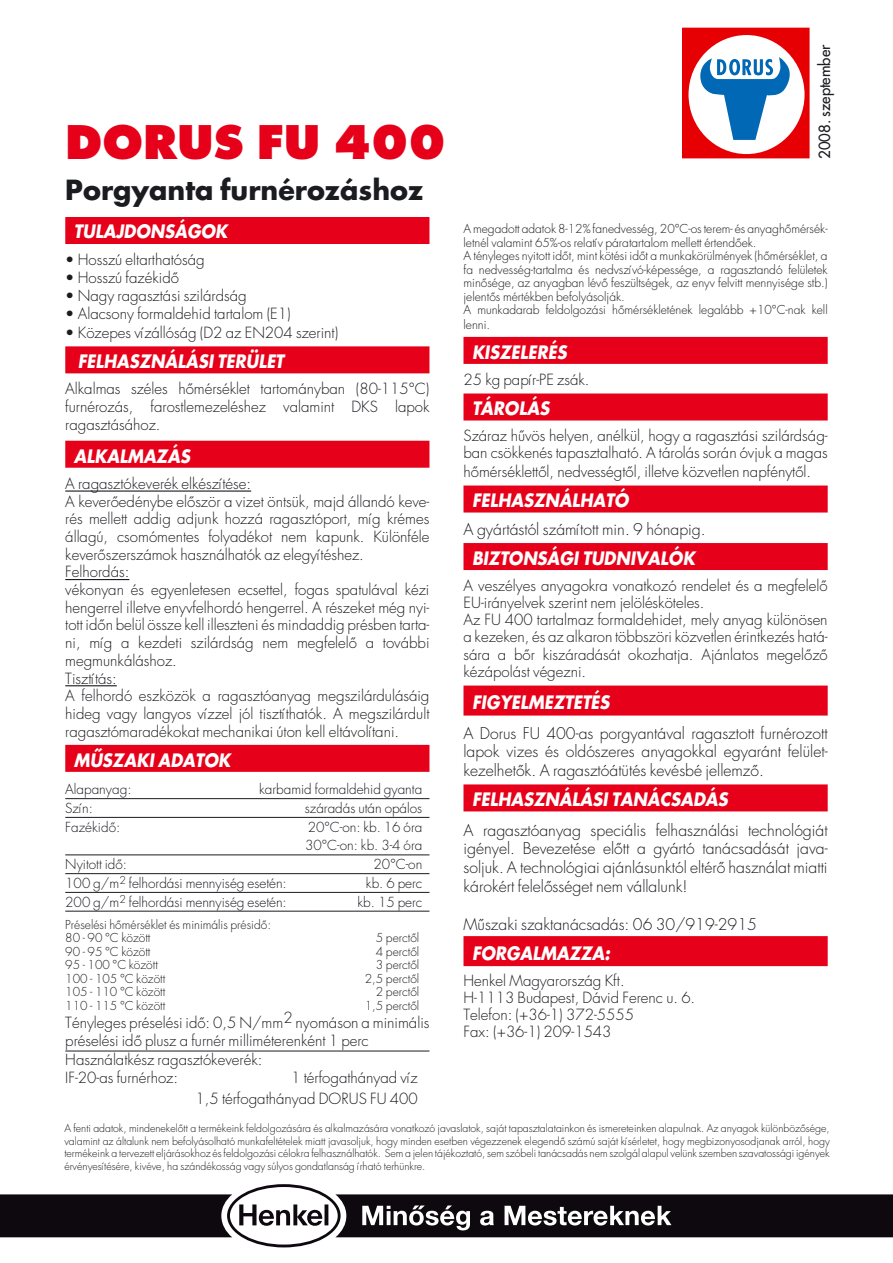
<style>
.page{position:relative;width:893px;height:1263px;background:#fff}
.page>*{position:absolute;margin:0;border:0;box-sizing:border-box;transform-origin:0 0}
.t1{font:700 45px "Futura H Extra";color:#e60019}
.t2{font:27px "Futura H Bold";color:#1b1c20}
.t3{font:italic 18px "Futura H Bold";color:#fff;scale:.9 1}
.t4{font:15.75px/18.8px "Futura H Light";color:#1b1c20;text-align:justify}
.t5{font:15px/17.7px "Futura H Light";color:#1b1c20}
.t6{font:15px "Futura H Plain";color:#1b1c20}
.t7{font:13.5px/18.8px "Futura H Light";color:#1b1c20}
.t8{font:12px/13.6px "Futura H Light";color:#1b1c20}
.t9{font:10.5px/12.6px "Futura H Light";color:#1b1c20;text-align:justify}
</style>
<div class="page">
<div style="left:65px;top:217px;width:364px;height:27px;background:#e60019"></div>
<div style="left:65px;top:346px;width:364px;height:27px;background:#e60019"></div>
<div style="left:65px;top:441px;width:364px;height:27px;background:#e60019"></div>
<hr style="left:65px;top:490px;width:186px;height:2px;background:#1b1c20">
<hr style="left:65px;top:579px;width:64px;height:1px;background:#1b1c20">
<hr style="left:65px;top:685px;width:52px;height:1px;background:#1b1c20">
<div style="left:65px;top:745px;width:364px;height:27px;background:#e60019"></div>
<hr style="left:65px;top:798px;width:364px;height:1px;background:#1b1c20">
<hr style="left:65px;top:817px;width:364px;height:1px;background:#1b1c20">
<hr style="left:65px;top:854px;width:364px;height:1px;background:#1b1c20">
<hr style="left:65px;top:873px;width:364px;height:1px;background:#1b1c20">
<hr style="left:65px;top:892px;width:364px;height:1px;background:#1b1c20">
<hr style="left:65px;top:911px;width:364px;height:1px;background:#1b1c20">
<hr style="left:65px;top:1051px;width:364px;height:1px;background:#1b1c20">
<div style="left:463px;top:337px;width:365px;height:27px;background:#e60019"></div>
<div style="left:463px;top:393px;width:365px;height:27px;background:#e60019"></div>
<div style="left:463px;top:485px;width:365px;height:27px;background:#e60019"></div>
<div style="left:463px;top:543px;width:365px;height:27px;background:#e60019"></div>
<div style="left:463px;top:685px;width:365px;height:30px;background:#e60019"></div>
<div style="left:463px;top:784px;width:365px;height:27px;background:#e60019"></div>
<div style="left:463px;top:936px;width:365px;height:30px;background:#e60019"></div>
<div style="left:683px;top:28px;width:126px;height:130px;background:#e60004"></div>
<div style="left:682px;top:28px;width:127px;height:130px;border:1px solid #e60004"></div>
<div style="left:688px;top:35px;width:116px;height:119px;background:#fff;border-radius:50%"></div>
<svg style="left:700px;top:57px;width:92px;height:83px"></svg>
<svg style="left:0;top:1184px;width:893px;height:63px"></svg>
<h1 class="t1" style="left:65px;top:115px;width:382px">DORUS FU 400</h1>
<h2 class="t2" style="left:65px;top:171px;width:359px">Porgyanta furnérozáshoz</h2>
<p class="t3" style="left:74px;top:219px;width:172px">TULAJDONSÁGOK</p>
<p class="t5" style="left:65px;top:251px;width:141px">• Hosszú eltarthatóság</p>
<p class="t5" style="left:65px;top:269px;width:115px">• Hosszú fazékidô</p>
<p class="t5" style="left:65px;top:287px;width:183px">• Nagy ragasztási szilárdság</p>
<p class="t5" style="left:65px;top:305px;width:227px">• Alacsony formaldehid tartalom (E1)</p>
<p class="t5" style="left:65px;top:324px;width:275px">• Közepes vízállóság (D2 az EN204 szerint)</p>
<p class="t3" style="left:78px;top:349px;width:95px">FELHASZNÁLÁS</p>
<p class="t3" style="left:208px;top:349px;width:86px">I TERÜLET</p>
<p class="t5" style="left:65px;top:380px;width:366px;text-align:justify">Alkalmas széles hômérséklet tartományban (80-115°C) furnérozás, farostlemezeléshez valamint DKS lapok ragasztásához.</p>
<p class="t3" style="left:74px;top:443px;width:131px">ALKALMAZÁS</p>
<p class="t5" style="left:65px;top:475px;width:366px">A ragasztókeverék elkészítése:<br>A keverôedénybe elôször a vizet öntsük, majd állandó keve&shy;rés mellett addig adjunk hozzá ragasztóport, míg krémes állagú, csomómentes folyadékot nem kapunk. Különféle keverôszerszámok használhatók az elegyítéshez.<br>Felhordás:<br>vékonyan és egyenletesen ecsettel, fogas spatulával kézi hengerrel illetve enyvfelhordó hengerrel. A részeket még nyi&shy;tott idôn belül össze kell illeszteni és mindaddig présben tarta&shy;ni, míg a kezdeti szilárdság nem megfelelô a további megmunkáláshoz.<br>Tisztítás:<br>A felhordó eszközök a ragasztóanyag megszilárdulásáig hideg vagy langyos vízzel jól tisztíthatók. A megszilárdult ragasztómaradékokat mechanikai úton kell eltávolítani.</p>
<p class="t3" style="left:74px;top:747px;width:109px">MÛSZAKI ADA</p>
<p class="t3" style="left:195px;top:747px;width:26px">TOK</p>
<p class="t7" style="left:65px;top:780px;width:68px">Alapanyag:</p>
<p class="t7" style="left:259px;top:780px;width:165px">karbamid formaldehid gyanta</p>
<p class="t7" style="left:65px;top:799px;width:29px">Szín:</p>
<p class="t7" style="left:305px;top:799px;width:119px">száradás után opálos</p>
<p class="t7" style="left:65px;top:817px;width:56px">Fazékidô:</p>
<p class="t7" style="left:305px;top:817px;width:119px">20°C-on: kb. 16 óra<br>30°C-on: kb. 3-4 óra</p>
<p class="t7" style="left:65px;top:855px;width:63px">Nyitott idô:</p>
<p class="t7" style="left:374px;top:855px;width:50px">20°C-on</p>
<p class="t7" style="left:65px;top:874px;width:223px">100 g/m<sup>2</sup> felhordási mennyiség esetén:</p>
<p class="t7" style="left:366px;top:874px;width:58px">kb. 6 perc</p>
<p class="t7" style="left:65px;top:892px;width:223px">200 g/m<sup>2</sup> felhordási mennyiség esetén:</p>
<p class="t7" style="left:358px;top:892px;width:66px">kb. 15 perc</p>
<p class="t8" style="left:65px;top:917px;width:207px">Préselési hômérséklet és minimális présidô:<br>80 - 90 °C között</p>
<p class="t8" style="left:376px;top:931px;width:45px">5 perctôl</p>
<p class="t8" style="left:65px;top:944px;width:87px">90 - 95 °C között</p>
<p class="t8" style="left:376px;top:944px;width:45px">4 perctôl</p>
<p class="t8" style="left:65px;top:958px;width:94px">95 - 100 °C között</p>
<p class="t8" style="left:376px;top:958px;width:45px">3 perctôl</p>
<p class="t8" style="left:65px;top:971px;width:102px">100 - 105 °C között</p>
<p class="t8" style="left:365px;top:971px;width:56px">2,5 perctôl</p>
<p class="t8" style="left:65px;top:985px;width:102px">105 - 110 °C között</p>
<p class="t8" style="left:376px;top:985px;width:45px">2 perctôl</p>
<p class="t8" style="left:65px;top:998px;width:102px">110 - 115 °C között</p>
<p class="t8" style="left:365px;top:998px;width:56px">1,5 perctôl</p>
<p class="t5" style="left:65px;top:1013px;width:366px">Tényleges préselési idô: 0,5 N/mm2 nyomáson a minimális préselési idô plusz a furnér milliméterenként 1 perc</p>
<p class="t5" style="left:65px;top:1051px;width:199px">Használatkész ragasztókeverék:<br>IF-20-as furnérhoz:</p>
<p class="t5" style="left:195px;top:1067px;width:224px;line-height:21px;text-align:right">1 térfogathányad víz<br>1,5 térfogathányad DORUS FU 400</p>
<p class="t6" style="left:815px;top:159px;width:116px;rotate:-90deg">2008. szeptember</p>
<p class="t8" style="left:463px;top:222px;width:366px">A megadott adatok 8-12% fanedvesség, 20°C-os terem- és anyaghômérsék&shy;letnél valamint 65%-os relatív páratartalom mellett értendôek.<br>A tényleges nyitott idôt, mint kötési idôt a munkakörülmények (hômérséklet, a fa nedvesség-tartalma és nedvszívó-képessége, a ragasztandó felületek minôsége, az anyagban lévô feszültségek, az enyv felvitt mennyisége stb.) jelentôs mértékben befolyásolják.<br>A munkadarab feldolgozási hômérsékletének legalább +10°C-nak kell lenni.</p>
<p class="t3" style="left:472px;top:339px;width:107px">KISZELER ÉS</p>
<p class="t5" style="left:463px;top:371px;width:127px">25 kg papír-PE zsák.</p>
<p class="t3" style="left:472px;top:396px;width:87px">TÁROLÁS</p>
<p class="t5" style="left:463px;top:427px;width:366px;line-height:17.2px">Száraz hûvös helyen, anélkül, hogy a ragasztási szilárdság&shy;ban csökkenés tapasztalható. A tárolás során óvjuk a magas</p>
<p class="t5" style="left:463px;top:463px;width:349px">hômérséklettôl, nedvességtôl, illetve közvetlen napfénytôl.</p>
<p class="t3" style="left:472px;top:488px;width:95px">FELHASZNÁL</p>
<p class="t3" style="left:580px;top:488px;width:56px">HATÓ</p>
<p class="t4" style="left:463px;top:520px;width:244px">A gyártástól számított min. 9 hónapig.</p>
<p class="t3" style="left:472px;top:546px;width:249px">BIZTONSÁGI TUDNIVALÓK</p>
<p class="t5" style="left:463px;top:577px;width:366px;line-height:17.2px">A veszélyes anyagokra vonatkozó rendelet és a megfelelô EU-irányelvek szerint nem jelölésköteles.<br>Az FU 400 tartalmaz formaldehidet, mely anyag különösen a kezeken, és az alkaron többszöri közvetlen érintkezés hatá&shy;sára a bôr kiszáradását okozhatja. Ajánlatos megelôzô kézápolást végezni.</p>
<p class="t3" style="left:472px;top:690px;width:144px">FIGYELM EZTETÉS</p>
<p class="t4" style="left:463px;top:723px;width:366px">A Dorus FU 400-as porgyantával ragasztott furnérozott lapok vizes és oldószeres anyagokkal egyaránt felület&shy;kezelhetôk. A ragasztóátütés kevésbé jellemzô.</p>
<p class="t3" style="left:472px;top:787px;width:95px">FELHASZNÁLÁS</p>
<p class="t3" style="left:602px;top:787px;width:36px">I TANÁ</p>
<p class="t3" style="left:660px;top:787px;width:26px">CSADÁS</p>
<p class="t4" style="left:463px;top:821px;width:366px">A ragasztóanyag speciális felhasználási technológiát igényel. Bevezetése elôtt a gyártó tanácsadását java&shy;soljuk. A technológiai ajánlásunktól eltérô használat miatti károkért felelôsséget nem vállalunk!</p>
<p class="t4" style="left:463px;top:915px;width:295px">Mûszaki szaktanácsadás: 06 30/919-2915</p>
<p class="t3" style="left:472px;top:940px;width:53px">FORGALMA</p>
<p class="t3" style="left:569px;top:940px;width:47px">ZZA:</p>
<p class="t5" style="left:463px;top:971px;width:233px;line-height:17.2px">Henkel Magyarország Kft.<br>H-1113 Budapest, Dávid Ferenc u. 6.<br>Telefon: (+36-1) 372-5555<br>Fax: (+36-1) 209-1543</p>
<p class="t9" style="left:64px;top:1122px;width:767px">A fenti adatok, mindenekelôtt a termékeink feldolgozására és alkalmazására vonatkozó javaslatok, saját tapasztalatainkon és ismereteinken alapulnak. Az anyagok különbözôsége, valamint az általunk nem befolyásolható munkafeltételek miatt javasoljuk, hogy minden esetben végezzenek elegendô számú saját kísérletet, hogy megbizonyosodjanak arról, hogy termékeink a tervezett eljárásokhoz és feldolgozási célokra felhasználhatók. Sem a jelen tájékoztató, sem szóbeli tanácsadás nem szolgál alapul velünk szemben szavatossági igények érvényesítésére, kivéve, ha szándékosság vagy súlyos gondatlanság írható terhünkre.</p>
</div>
